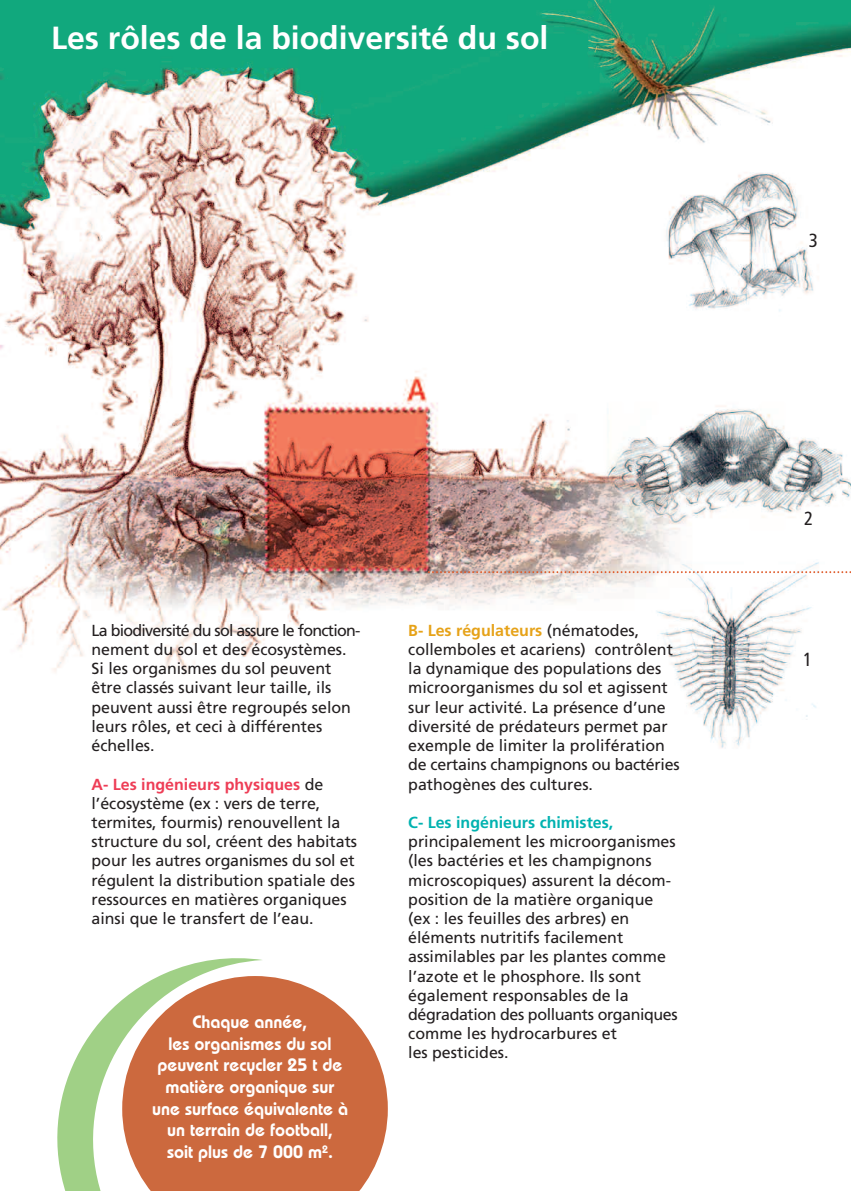
<style>
.page{position:relative;width:851px;height:1191px;background:#fff}
.page>*{position:absolute;margin:0;border:0;box-sizing:border-box;transform-origin:0 0}
.t1{font:700 32px "Frutiger";color:#fff}
.t2{font:condensed 19px "Frutiger";color:#231f20}
.t3{font:600 18px/21.6px "Bauhaus";color:#fff;text-align:center}
.t4{font:16px/19.2px "Frutiger";color:#231f20}
.t5{font:700 16px "Frutiger";color:#00b2b0}
.s1{font-weight:700;color:#ee3d56}
.s2{font-weight:700;color:#e6a218}
</style>
<div class="page">
<img style="left:0;top:0;width:850px;height:748px">
<svg style="left:263px;top:976px;width:125px;height:215px;fill:#cc693e"></svg>
<svg style="left:57px;top:958px;width:206px;height:233px;fill:#cc693e"></svg>
<svg style="left:428px;top:571px;width:422px;height:2px"></svg>
<h1 class="t1" style="left:51px;top:25px;width:499px">Les rôles de la biodiversité du sol</h1>
<p class="t4" style="left:91px;top:622px;width:270px">La biodiversité du sol assure le fonction&shy;nement du sol et des écosystèmes.<br>Si les organismes du sol peuvent être classés suivant leur taille, ils peuvent aussi être regroupés selon leurs rôles, et ceci à différentes échelles.</p>
<p class="t4" style="left:91px;top:775px;width:267px"><span class="s1">A- Les ingénieurs physiques</span> de l’écosystème (ex : vers de terre, termites, fourmis) renouvellent la structure du sol, créent des habitats pour les autres organismes du sol et régulent la distribution spatiale des ressources en matières organiques ainsi que le transfert de l’eau.</p>
<p class="t3" style="left:152px;top:1013px;width:197px">Chaque année,<br>les organismes du sol peuvent recycler 25 t de matière organique sur une surface équivalente à un terrain de football, soit plus de 7 000 m<sup>2</sup>.</p>
<p class="t4" style="left:408px;top:622px;width:273px"><span class="s2">B- Les régulateurs</span> (nématodes, collemboles et acariens) contrôlent la dynamique des populations des microorganismes du sol et agissent sur leur activité. La présence d’une diversité de prédateurs permet par exemple de limiter la prolifération de certains champignons ou bactéries pathogènes des cultures.</p>
<p class="t5" style="left:408px;top:816px;width:207px">C- Les ingénieurs chimistes,</p>
<p class="t4" style="left:408px;top:833px;width:271px">principalement les microorganismes (les bactéries et les champignons microscopiques) assurent la décom&shy;position de la matière organique (ex : les feuilles des arbres) en éléments nutritifs facilement assimilables par les plantes comme l’azote et le phosphore. Ils sont également responsables de la dégradation des polluants organiques comme les hydrocarbures et<br>les pesticides.</p>
<p class="t2" style="left:808px;top:232px;width:11px">3</p>
<p class="t2" style="left:804px;top:510px;width:11px">2</p>
<p class="t2" style="left:802px;top:651px;width:11px">1</p>
</div>
